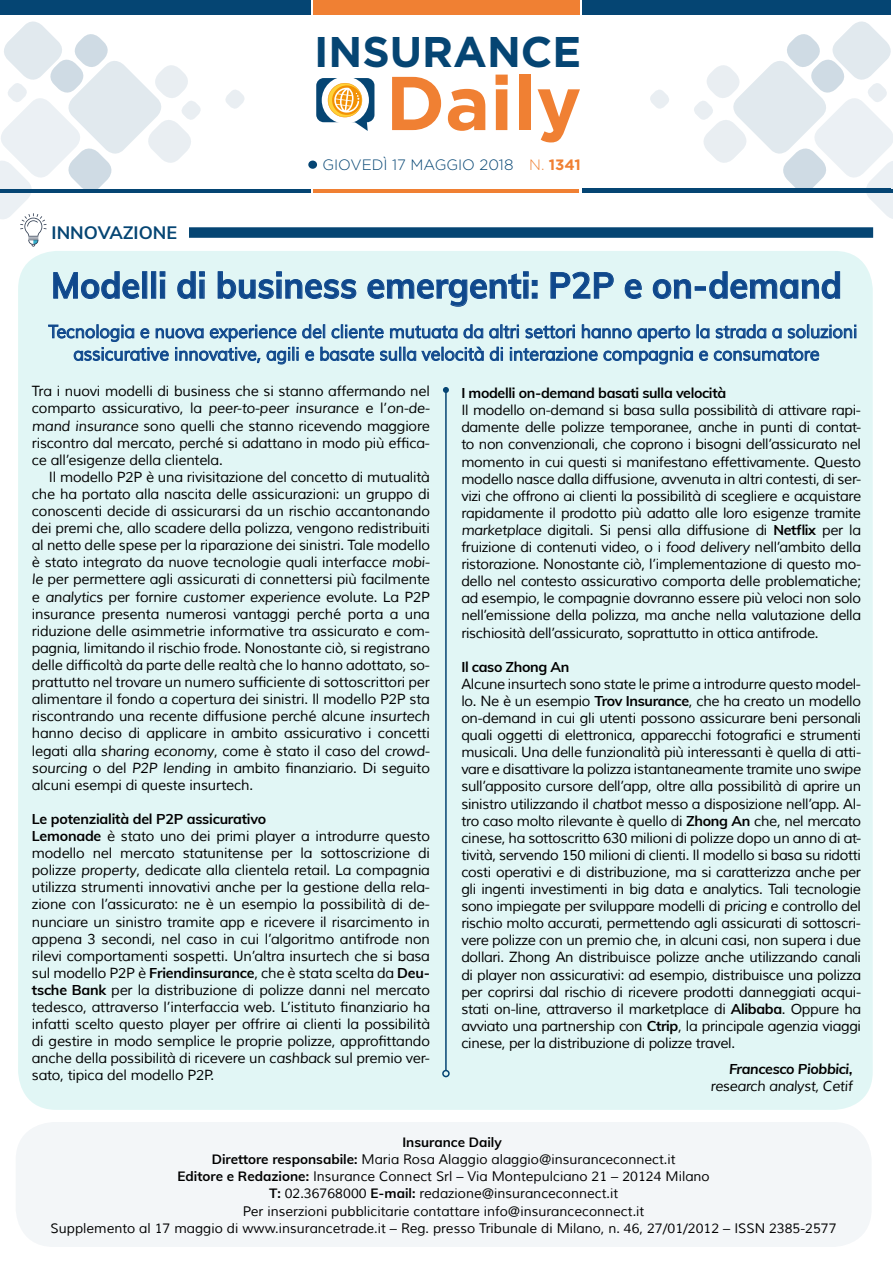
<style>
.page{position:relative;width:893px;height:1263px;background:#fff}
.page>*{position:absolute;margin:0;border:0;box-sizing:border-box;transform-origin:0 0}
.t1{font:700 76.05px "Gotham";color:#f08033}
.t2{font:700 42.9px "Gotham";color:#054573}
.t3{font:700 36px "Muli";color:#0f488c;scale:.95 1}
.t4{font:18px/22.5px "Muli";color:#0f488c;scale:.95 1}
.t5{font:700 18px "Muli";color:#054573}
.t6{font:18px "Noto Sans";color:#000}
.t7{font:300 15px "Gotham";color:#054573}
.t8{font:14.25px/17.1px "Muli";letter-spacing:-.015em;color:#000;text-align:justify}
.t9{font:700 14.25px "Muli";letter-spacing:-.025em;color:#000}
.t10{font:italic 14.25px "Muli";letter-spacing:-.025em;color:#000}
.t11{font:italic 700 14.25px "Muli";letter-spacing:-.025em;color:#000}
.t12{font:13.5px "Muli";color:#000}
.t13{font:700 13.5px "Muli";color:#000}
.s1{color:#f08033}
.s2{font-weight:700;color:#f08033}
.s3{font-style:italic}
.s4{font-weight:700}
</style>
<div class="page">
<div style="left:0;top:0;width:310px;height:15px;background:#054573"></div>
<div style="left:583px;top:0;width:308px;height:14px;background:#054573"></div>
<div style="left:313px;top:0;width:267px;height:15px;background:#f08033"></div>
<hr style="left:0;top:189px;width:310px;height:3px;background:#054573">
<hr style="left:583px;top:188px;width:308px;height:4px;background:#054573">
<hr style="left:314px;top:189px;width:265px;height:3px;background:#f08033">
<div style="left:316px;top:78px;width:58px;height:44px;background:#054573;border-radius:8px"></div>
<div style="left:322px;top:77px;width:47px;height:47px;background:#fff;border-radius:50%"></div>
<svg style="left:328px;top:83px;width:40px;height:48px"></svg>
<div style="left:308px;top:161px;width:9px;height:8px;background:#054573;border-radius:50%"></div>
<svg style="left:225px;top:90px;width:20px;height:19px"></svg>
<svg style="left:650px;top:90px;width:19px;height:19px"></svg>
<svg style="left:691px;top:14px;width:202px;height:205px"></svg>
<div style="left:18px;top:251px;width:855px;height:859px;background:#e1f6f5;border-radius:38px"></div>
<svg style="left:53px;top:271px;width:87px;height:28px"></svg>
<div style="left:142px;top:271px;width:5px;height:28px;border:1px solid #0f488c"></div>
<div style="left:151px;top:271px;width:5px;height:28px;border:1px solid #0f488c"></div>
<div style="left:160px;top:280px;width:5px;height:19px;border:1px solid #0f488c"></div>
<svg style="left:160px;top:271px;width:5px;height:6px"></svg>
<svg style="left:177px;top:271px;width:28px;height:28px"></svg>
<svg style="left:217px;top:271px;width:140px;height:28px"></svg>
<svg style="left:367px;top:271px;width:171px;height:36px"></svg>
<svg style="left:550px;top:271px;width:64px;height:28px"></svg>
<svg style="left:624px;top:279px;width:18px;height:20px"></svg>
<svg style="left:653px;top:279px;width:38px;height:20px"></svg>
<div style="left:695px;top:286px;width:11px;height:5px;border:1px solid #0f488c"></div>
<svg style="left:709px;top:271px;width:131px;height:28px"></svg>
<svg style="left:48px;top:324px;width:808px;height:41px"></svg>
<hr style="left:445px;top:390px;width:2px;height:680px;background:#054573">
<svg style="left:443px;top:387px;width:6px;height:6px"></svg>
<div style="left:442px;top:1070px;width:8px;height:7px;border:2px solid #054573;border-radius:50%"></div>
<div style="left:16px;top:1122px;width:856px;height:125px;background:#f3f6f8;border-radius:38px"></div>
<div style="left:189px;top:227px;width:684px;height:11px;background:#054573"></div>
<svg style="left:0;top:21px;width:203px;height:226px"></svg>
<h2 class="t2" style="left:314px;top:27px;width:269px">INSURANCE</h2>
<h1 class="t1" style="left:386px;top:59px;width:197px">Daily</h1>
<p class="t5" style="left:52px;top:219px;width:127px">INNOVAZIONE</p>
<p class="t7" style="left:322px;top:157px;width:260px">GIOVEDÌ 17 MAGGIO 2018 <span class="s1">N.</span> <span class="s2">1341</span></p>
<h3 class="t3" style="left:51px;top:259px;width:834px">Modelli di business emergenti: P2P e on-demand</h3>
<p class="t4" style="left:73px;top:321px;width:826px;text-indent:-25px">Tecnologia e nuova experience del cliente mutuata da altri settori hanno aperto la strada a soluzioni assicurative innovative, agili e basate sulla velocità di interazione compagnia e consumatore</p>
<p class="t8" style="left:32px;top:383px;width:400px">Tra i nuovi modelli di business che si stanno affermando nel comparto assicurativo, la <span class="s3">peer-to-peer insurance</span> e l’<span class="s3">on-de&shy;mand insurance</span> sono quelli che stanno ricevendo maggiore riscontro dal mercato, perché si adattano in modo più effica&shy;ce all’esigenze della clientela.</p>
<p class="t8" style="left:32px;top:469px;width:400px;text-indent:17px">Il modello P2P è una rivisitazione del concetto di mutualità che ha portato alla nascita delle assicurazioni: un gruppo di conoscenti decide di assicurarsi da un rischio accantonando dei premi che, allo scadere della polizza, vengono redistribuiti al netto delle spese per la riparazione dei sinistri. Tale modello è stato integrato da nuove tecnologie quali interfacce <span class="s3">mobi&shy;le</span> per permettere agli assicurati di connettersi più facilmente e <span class="s3">analytics</span> per fornire <span class="s3">customer experience</span> evolute. La P2P insurance presenta numerosi vantaggi perché porta a una riduzione delle asimmetrie informative tra assicurato e com&shy;pagnia, limitando il rischio frode. Nonostante ciò, si registrano delle difficoltà da parte delle realtà che lo hanno adottato, so&shy;prattutto nel trovare un numero sufficiente di sottoscrittori per alimentare il fondo a copertura dei sinistri. Il modello P2P sta riscontrando una recente diffusione perché alcune <span class="s3">insurtech </span>hanno deciso di applicare in ambito assicurativo i concetti legati alla <span class="s3">sharing economy</span>, come è stato il caso del <span class="s3">crowd&shy;sourcing</span> o del <span class="s3">P2P lending</span> in ambito finanziario. Di seguito alcuni esempi di queste insurtech.</p>
<p class="t8" style="left:32px;top:811px;width:400px;text-align:left"><span class="s4">Le potenzialità del P2P assicurativo<br>Lemonade</span> è stato uno dei primi player a introdurre questo modello nel mercato statunitense per la sottoscrizione di polizze <span class="s3">property</span>, dedicate alla clientela retail. La compagnia utilizza strumenti innovativi anche per la gestione della rela&shy;zione con l’assicurato: ne è un esempio la possibilità di de&shy;nunciare un sinistro tramite app e ricevere il risarcimento in appena 3 secondi, nel caso in cui l’algoritmo antifrode non rilevi comportamenti sospetti. Un’altra insurtech che si basa sul modello P2P è <span class="s4">Friendinsurance</span>, che è stata scelta da <span class="s4">Deu&shy;tsche Bank</span> per la distribuzione di polizze danni nel mercato tedesco, attraverso l’interfaccia web. L’istituto finanziario ha infatti scelto questo player per offrire ai clienti la possibilità di gestire in modo semplice le proprie polizze, approfittando anche della possibilità di ricevere un <span class="s3">cashback</span> sul premio ver&shy;sato, tipica del modello P2P.</p>
<p class="t9" style="left:461px;top:383px;width:266px">I modelli on-demand basati sulla velocità</p>
<p class="t8" style="left:461px;top:402px;width:401px">Il modello on-demand si basa sulla possibilità di attivare rapi&shy;damente delle polizze temporanee, anche in punti di contat&shy;to non convenzionali, che coprono i bisogni dell’assicurato nel momento in cui questi si manifestano effettivamente. Questo modello nasce dalla diffusione, avvenuta in altri contesti, di ser&shy;vizi che offrono ai clienti la possibilità di scegliere e acquistare rapidamente il prodotto più adatto alle loro esigenze tramite <span class="s3">marketplace</span> digitali. Si pensi alla diffusione di <span class="s4">Netflix</span> per la fruizione di contenuti video, o i <span class="s3">food delivery</span> nell’ambito della ristorazione. Nonostante ciò, l’implementazione di questo mo&shy;dello nel contesto assicurativo comporta delle problematiche; ad esempio, le compagnie dovranno essere più veloci non solo nell’emissione della polizza, ma anche nella valutazione della rischiosità dell’assicurato, soprattutto in ottica antifrode.</p>
<p class="t9" style="left:461px;top:656px;width:110px">Il caso Zhong An</p>
<p class="t8" style="left:461px;top:676px;width:401px">Alcune insurtech sono state le prime a introdurre questo model&shy;lo. Ne è un esempio <span class="s4">Trov Insurance</span>, che ha creato un modello on-demand in cui gli utenti possono assicurare beni personali quali oggetti di elettronica, apparecchi fotografici e strumenti musicali. Una delle funzionalità più interessanti è quella di atti&shy;vare e disattivare la polizza istantaneamente tramite uno <span class="s3">swipe </span>sull’apposito cursore dell’app, oltre alla possibilità di aprire un sinistro utilizzando il <span class="s3">chatbot</span> messo a disposizione nell’app. Al&shy;tro caso molto rilevante è quello di <span class="s4">Zhong An</span> che, nel mercato cinese, ha sottoscritto 630 milioni di polizze dopo un anno di at&shy;tività, servendo 150 milioni di clienti. Il modello si basa su ridotti costi operativi e di distribuzione, ma si caratterizza anche per gli ingenti investimenti in big data e analytics. Tali tecnologie sono impiegate per sviluppare modelli di <span class="s3">pricing</span> e controllo del rischio molto accurati, permettendo agli assicurati di sottoscri&shy;vere polizze con un premio che, in alcuni casi, non supera i due dollari. Zhong An distribuisce polizze anche utilizzando canali di player non assicurativi: ad esempio, distribuisce una polizza per coprirsi dal rischio di ricevere prodotti danneggiati acqui&shy;stati on-line, attraverso il marketplace di <span class="s4">Alibaba</span>. Oppure ha avviato una partnership con <span class="s4">Ctrip</span>, la principale agenzia viaggi cinese, per la distribuzione di polizze travel.</p>
<p class="t11" style="left:729px;top:1058px;width:125px">Francesco Piobbici,</p>
<p class="t10" style="left:711px;top:1077px;width:144px">research analyst, Cetif</p>
<p class="t13" style="left:402px;top:1132px;width:101px">Insurance Daily</p>
<p class="t12" style="left:212px;top:1151px;width:465px"><span class="s4">Direttore responsabile:</span> Maria Rosa Alaggio alaggio@insuranceconnect.it</p>
<p class="t12" style="left:178px;top:1168px;width:534px"><span class="s4">Editore e Redazione:</span> Insurance Connect Srl – Via Montepulciano 21 – 20124 Milano</p>
<p class="t12" style="left:269px;top:1185px;width:351px"><span class="s4">T:</span> 02.36768000 <span class="s4">E-mail:</span> redazione@insuranceconnect.it</p>
<p class="t12" style="left:243px;top:1202px;width:403px">Per inserzioni pubblicitarie contattare info@insuranceconnect.it</p>
<p class="t12" style="left:51px;top:1220px;width:787px">Supplemento al 17 maggio di www.insurancetrade.it – Reg. presso Tribunale di Milano, n. 46, 27/01/2012 – ISSN 2385-2577</p>
<p class="t6" style="left:441px;top:1216px;width:12px">3</p>
</div>
